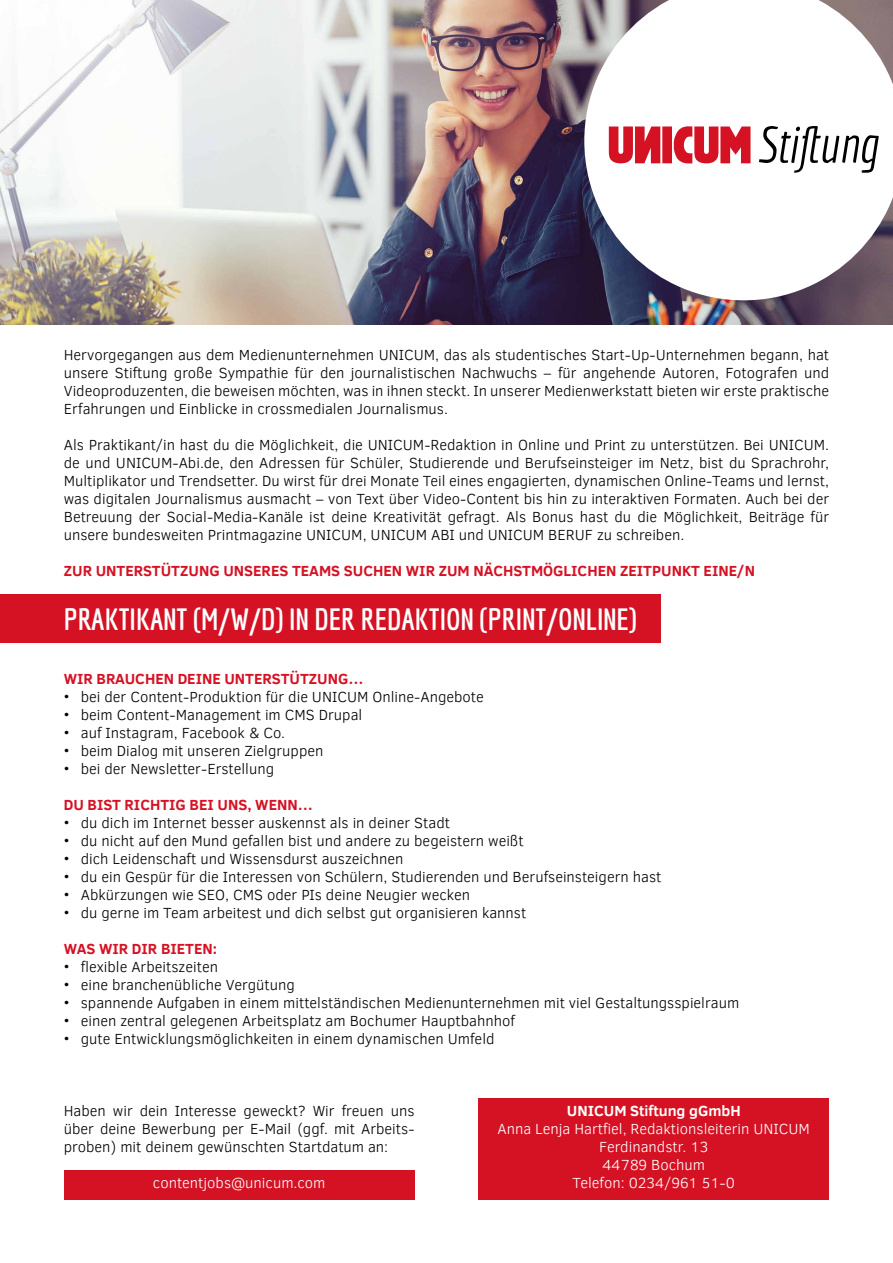
<style>
.page{position:relative;width:893px;height:1263px;background:#fff}
.page>*{position:absolute;margin:0;border:0;box-sizing:border-box;transform-origin:0 0}
.t1{font:700 30px "Economica";color:#fff}
.t2{font:300 15px/18px "Clear Sans";color:#000;text-align:justify}
.t3{font:700 15px "Clear Sans";color:#d51224}
.t4{font:300 15px/18px "Clear Sans";color:#fff;text-align:center}
.t5{font:700 15px "Clear Sans";color:#fff}
</style>
<div class="page">
<img style="left:0;top:0;width:893px;height:324px">
<svg style="left:584px;top:0;width:309px;height:300px"></svg>
<svg style="left:759px;top:126px;width:120px;height:47px"></svg>
<svg style="left:609px;top:126px;width:141px;height:38px"></svg>
<div style="left:478px;top:1098px;width:351px;height:101px;background:#d51224"></div>
<div style="left:64px;top:1170px;width:351px;height:29px;background:#d51224"></div>
<div style="left:0;top:594px;width:660px;height:49px;background:#d51224"></div>
<p class="t2" style="left:64px;top:346px;width:767px">Hervorgegangen aus dem Medienunternehmen UNICUM, das als studentisches Start-Up-Unternehmen begann, hat unsere Stiftung große Sympathie für den journalistischen Nachwuchs – für angehende Autoren, Fotografen und Videoproduzenten, die beweisen möchten, was in ihnen steckt. In unserer Medienwerkstatt bieten wir erste praktische Erfahrungen und Einblicke in crossmedialen Journalismus.</p>
<p class="t2" style="left:64px;top:436px;width:767px">Als Praktikant/in hast du die Möglichkeit, die UNICUM-Redaktion in Online und Print zu unterstützen. Bei UNICUM. de und UNICUM-Abi.de, den Adressen für Schüler, Studierende und Berufseinsteiger im Netz, bist du Sprachrohr, Multiplikator und Trendsetter. Du wirst für drei Monate Teil eines engagierten, dynamischen Online-Teams und lernst, was digitalen Journalismus ausmacht – von Text über Video-Content bis hin zu interaktiven Formaten. Auch bei der Betreuung der Social-Media-Kanäle ist deine Kreativität gefragt. Als Bonus hast du die Möglichkeit, Beiträge für unsere bundesweiten Printmagazine UNICUM, UNICUM ABI und UNICUM BERUF zu schreiben.</p>
<p class="t3" style="left:64px;top:560px;width:693px">ZUR UNTERSTÜTZUNG UNSERES TEAMS SUCHEN WIR ZUM NÄCHSTMÖGLICHEN ZEITPUNKT EINE/N</p>
<h1 class="t1" style="left:64px;top:602px;width:574px">PRAKTIKANT (M/W/D) IN DER REDAKTION (PRINT/ONLINE)</h1>
<p class="t3" style="left:64px;top:668px;width:301px">WIR BRAUCHEN DEINE UNTERSTÜTZUNG…</p>
<p class="t2" style="left:64px;top:688px;width:422px">• bei der Content-Produktion für die UNICUM Online-Angebote</p>
<p class="t2" style="left:64px;top:706px;width:300px">• beim Content-Management im CMS Drupal</p>
<p class="t2" style="left:64px;top:724px;width:223px">• auf Instagram, Facebook &amp; Co.</p>
<p class="t2" style="left:64px;top:742px;width:261px">• beim Dialog mit unseren Zielgruppen</p>
<p class="t2" style="left:64px;top:760px;width:212px">• bei der Newsletter-Erstellung</p>
<p class="t3" style="left:64px;top:794px;width:251px">DU BIST RICHTIG BEI UNS, WENN…</p>
<p class="t2" style="left:64px;top:814px;width:388px">• du dich im Internet besser auskennst als in deiner Stadt</p>
<p class="t2" style="left:64px;top:832px;width:461px">• du nicht auf den Mund gefallen bist und andere zu begeistern weißt</p>
<p class="t2" style="left:64px;top:850px;width:341px">• dich Leidenschaft und Wissensdurst auszeichnen</p>
<p class="t2" style="left:64px;top:868px;width:599px">• du ein Gespür für die Interessen von Schülern, Studierenden und Berufseinsteigern hast</p>
<p class="t2" style="left:64px;top:886px;width:408px">• Abkürzungen wie SEO, CMS oder PIs deine Neugier wecken</p>
<p class="t2" style="left:64px;top:904px;width:464px">• du gerne im Team arbeitest und dich selbst gut organisieren kannst</p>
<p class="t3" style="left:64px;top:938px;width:155px">WAS WIR DIR BIETEN:</p>
<p class="t2" style="left:64px;top:958px;width:156px">• flexible Arbeitszeiten</p>
<p class="t2" style="left:64px;top:976px;width:233px">• eine branchenübliche Vergütung</p>
<p class="t2" style="left:64px;top:994px;width:677px">• spannende Aufgaben in einem mittelständischen Medienunternehmen mit viel Gestaltungsspielraum</p>
<p class="t2" style="left:64px;top:1012px;width:453px">• einen zentral gelegenen Arbeitsplatz am Bochumer Hauptbahnhof</p>
<p class="t2" style="left:64px;top:1030px;width:432px">• gute Entwicklungsmöglichkeiten in einem dynamischen Umfeld</p>
<p class="t2" style="left:64px;top:1102px;width:352px">Haben wir dein Interesse geweckt? Wir freuen uns über deine Bewerbung per E-Mail (ggf. mit Arbeits&shy;proben) mit deinem gewünschten Startdatum an:</p>
<p class="t4" style="left:153px;top:1174px;width:174px">contentjobs@unicum.com</p>
<p class="t5" style="left:567px;top:1100px;width:175px">UNICUM Stiftung gGmbH</p>
<p class="t4" style="left:498px;top:1120px;width:314px">Anna Lenja Hartfiel, Redaktionsleiterin UNICUM<br>Ferdinandstr. 13<br>44789 Bochum<br>Telefon: 0234/961 51-0</p>
</div>
